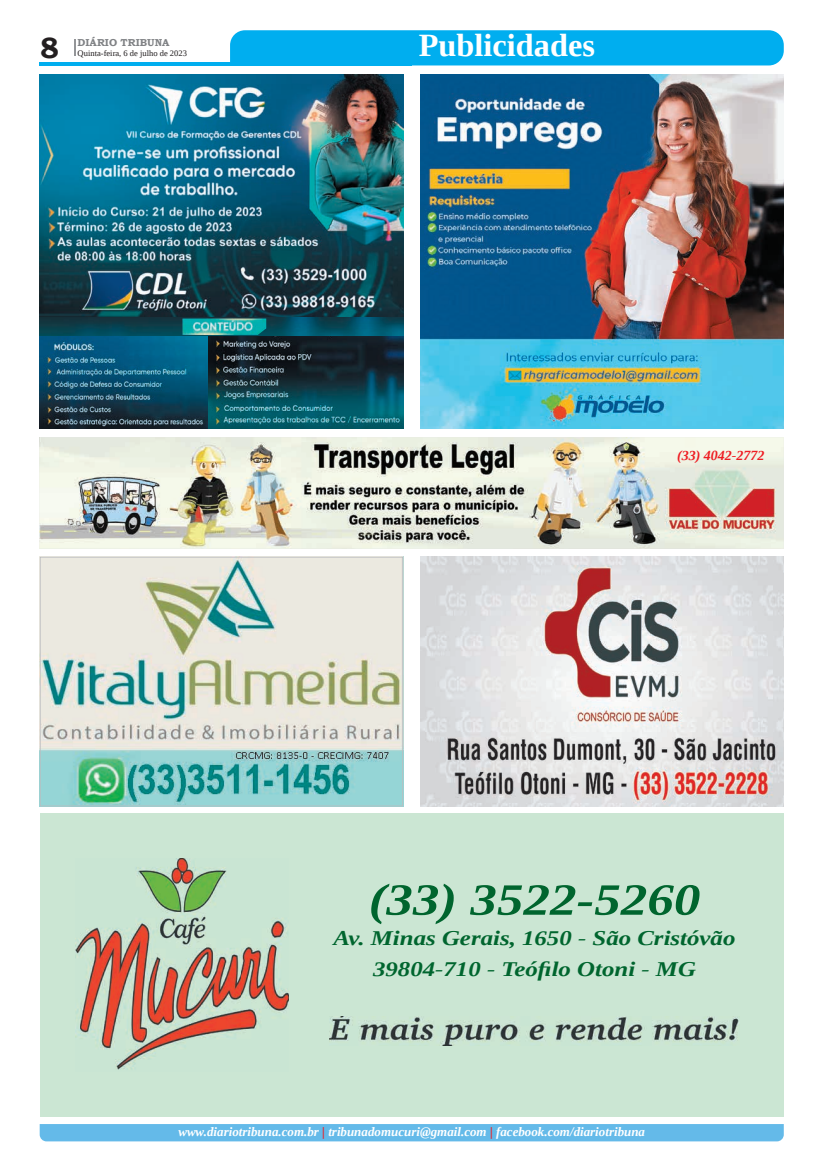
<style>
.page{position:relative;width:821px;height:1166px;background:#fff}
.page>*{position:absolute;margin:0;border:0;box-sizing:border-box;transform-origin:0 0}
.t1{font:italic 700 44.71px "Liberation Serif";color:#00652e;scale:1.19 1}
.t2{font:700 32.38px "Liberation Serif";color:#fff}
.t3{font:700 29.31px "Bookman Old Style";color:#231f20}
.t4{font:italic 700 20.91px/30.4px "Liberation Serif";color:#00652e;text-align:center;scale:1.19 1}
.t5{font:italic 700 14px "Liberation Serif";color:#ee1d23}
.t6{font:italic 700 12.95px "Liberation Serif";color:#fff}
.t7{font:700 10.06px "Bookman Old Style";color:#808285}
.t8{font:8.4px "Liberation Serif";color:#231f20}
.s1{color:#ee1d23}
</style>
<div class="page">
<svg style="left:74px;top:39px;width:2px;height:17px"></svg>
<hr style="left:40px;top:62px;width:372px;height:3px;background:#00aeef">
<div style="left:230px;top:30px;width:554px;height:35px;background:#00aeef"></div>
<div style="left:40px;top:1124px;width:744px;height:17px;background:#64bae9"></div>
<img style="left:420px;top:557px;width:364px;height:249px">
<div style="left:40px;top:813px;width:744px;height:303px;background:#cbe6d3"></div>
<img style="left:76px;top:858px;width:213px;height:212px">
<img style="left:329px;top:1016px;width:410px;height:29px">
<img style="left:420px;top:74px;width:364px;height:354px">
<svg style="left:40px;top:557px;width:363px;height:249px;fill:#eae7dd"></svg>
<img style="left:40px;top:438px;width:744px;height:111px">
<img style="left:40px;top:74px;width:363px;height:262px">
<img style="left:40px;top:336px;width:363px;height:92px">
<img style="left:182px;top:318px;width:84px;height:17px">
<h3 class="t3" style="left:40px;top:27px;width:21px">8</h3>
<p class="t7" style="left:78px;top:35px;width:93px">DIÁRIO TRIBUNA</p>
<p class="t8" style="left:78px;top:48px;width:111px">Quinta-feira, 6 de julho de 2023</p>
<h2 class="t2" style="left:419px;top:24px;width:178px">Publicidades</h2>
<p class="t5" style="left:677px;top:446px;width:89px">(33) 4042-2772</p>
<h1 class="t1" style="left:369px;top:871px;width:280px">(33) 3522-5260</h1>
<h3 class="t4" style="left:334px;top:923px;width:339px">Av. Minas Gerais, 1650 - São Cristóvão<br>39804-710 - Teófilo Otoni - MG</h3>
<p class="t6" style="left:178px;top:1123px;width:468px">www.diariotribuna.com.br <span class="s1">|</span> tribunadomucuri@gmail.com <span class="s1">|</span> facebook.com/diariotribuna</p>
</div>
